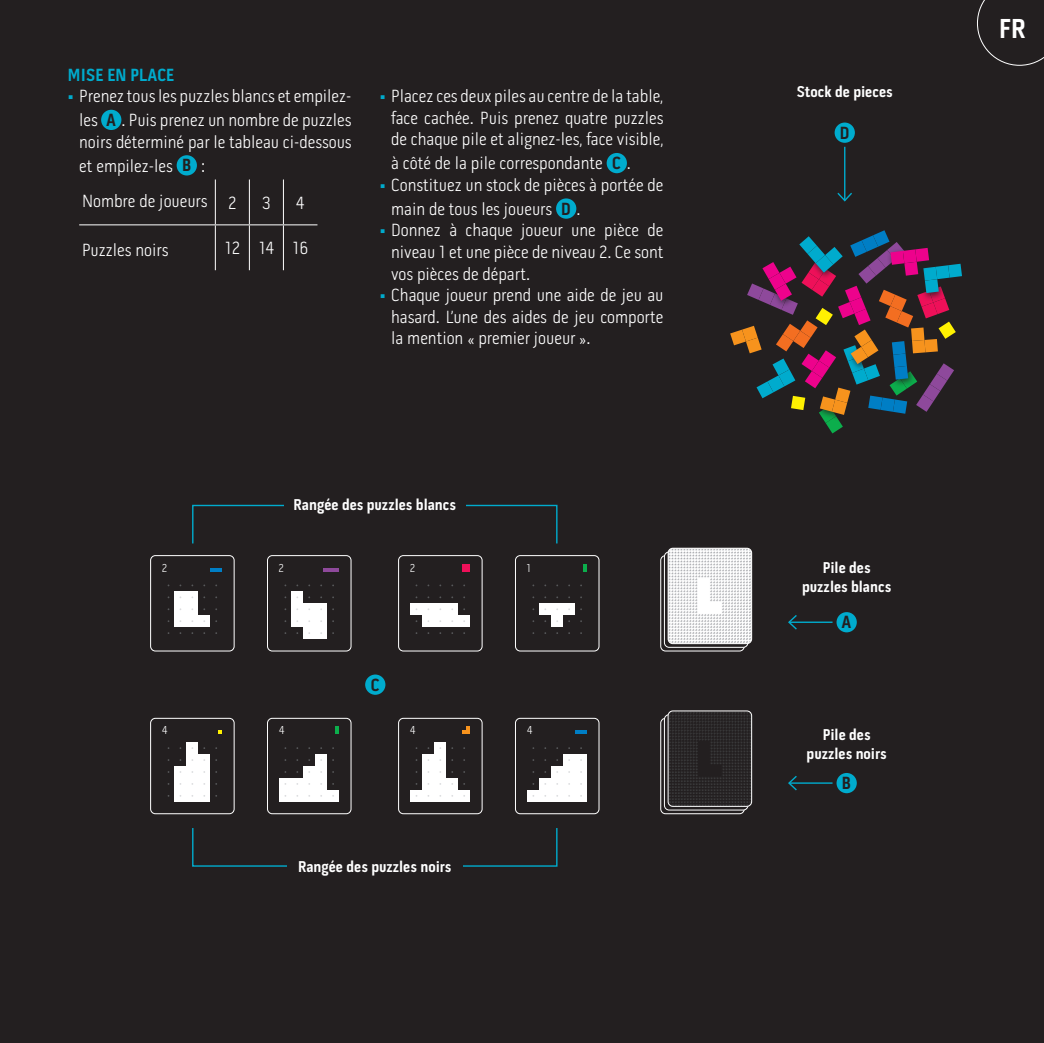
<style>
.page{position:relative;width:1044px;height:1043px;background:#fff}
.page>*{position:absolute;margin:0;border:0;box-sizing:border-box;transform-origin:0 0}
.t1{font:700 28px "Pill Gothic 300 mg";color:#fff}
.t2{font:300 18px/21.6px "Pill Gothic 300 mg";color:#fff;text-align:justify}
.t3{font:700 18px "Pill Gothic 300 mg";color:#00abcd}
.t4{font:700 18px "Pill Gothic 300 mg";color:#231f20}
.t5{font:700 16px/19.2px "Pill Gothic 300 mg";color:#fff;text-align:center}
.t6{font:300 11.6px "Pill Gothic 300 mg";color:#fff}
.s1{font-weight:700;color:#00abcd}
.s2{font-weight:700;color:#231f20}
</style>
<div class="page">
<div style="left:0;top:0;width:1043px;height:1043px;background:#231f20"></div>
<hr style="left:843px;top:128px;width:2px;height:72px;background:#00abcd">
<svg style="left:837px;top:191px;width:15px;height:11px"></svg>
<div style="left:832px;top:121px;width:24px;height:24px;background:#00abcd;border-radius:50%"></div>
<div style="left:830px;top:119px;width:28px;height:28px;border:4px solid #231f20;border-radius:50%"></div>
<svg style="left:730px;top:230px;width:231px;height:203px"></svg>
<hr style="left:789px;top:621px;width:62px;height:2px;background:#00abcd">
<svg style="left:788px;top:615px;width:10px;height:15px"></svg>
<hr style="left:789px;top:782px;width:62px;height:2px;background:#00abcd">
<svg style="left:788px;top:776px;width:10px;height:15px"></svg>
<svg style="left:152px;top:718px;width:82px;height:96px"></svg>
<div style="left:150px;top:718px;width:84px;height:96px;border:1px solid #fff;border-radius:5px"></div>
<svg style="left:267px;top:718px;width:84px;height:96px"></svg>
<div style="left:267px;top:718px;width:84px;height:96px;border:1px solid #fff;border-radius:5px"></div>
<svg style="left:398px;top:718px;width:84px;height:96px"></svg>
<div style="left:398px;top:718px;width:84px;height:96px;border:1px solid #fff;border-radius:5px"></div>
<svg style="left:515px;top:718px;width:84px;height:96px"></svg>
<div style="left:515px;top:718px;width:84px;height:96px;border:1px solid #fff;border-radius:5px"></div>
<svg style="left:660px;top:718px;width:84px;height:95px"></svg>
<div style="left:660px;top:718px;width:84px;height:96px;border:1px solid #fff;border-radius:5px"></div>
<div style="left:664px;top:714px;width:83px;height:96px;background:#231f20;border-radius:5px"></div>
<div style="left:663px;top:714px;width:85px;height:96px;border:1px solid #fff;border-radius:5px"></div>
<svg style="left:669px;top:712px;width:81px;height:93px"></svg>
<div style="left:667px;top:710px;width:85px;height:97px;border:1px solid #fff;border-radius:5px"></div>
<svg style="left:152px;top:555px;width:82px;height:96px"></svg>
<div style="left:150px;top:555px;width:84px;height:96px;border:1px solid #fff;border-radius:5px"></div>
<svg style="left:267px;top:555px;width:84px;height:96px"></svg>
<div style="left:267px;top:555px;width:84px;height:96px;border:1px solid #fff;border-radius:5px"></div>
<svg style="left:398px;top:555px;width:84px;height:96px"></svg>
<div style="left:398px;top:555px;width:84px;height:96px;border:1px solid #fff;border-radius:5px"></div>
<svg style="left:515px;top:555px;width:84px;height:96px"></svg>
<div style="left:515px;top:555px;width:84px;height:96px;border:1px solid #fff;border-radius:5px"></div>
<div style="left:660px;top:555px;width:84px;height:96px;border:1px solid #fff;border-radius:5px"></div>
<svg style="left:664px;top:552px;width:83px;height:95px"></svg>
<div style="left:663px;top:551px;width:85px;height:97px;border:1px solid #fff;border-radius:5px"></div>
<svg style="left:669px;top:548px;width:81px;height:94px;background:#e8e8e9"></svg>
<div style="left:667px;top:548px;width:85px;height:96px;border:1px solid #fff;border-radius:5px"></div>
<svg style="left:363px;top:672px;width:24px;height:25px"></svg>
<div style="left:361px;top:670px;width:28px;height:29px;border:4px solid #231f20;border-radius:50%"></div>
<div style="left:834px;top:771px;width:24px;height:24px;background:#00abcd;border-radius:50%"></div>
<div style="left:832px;top:769px;width:28px;height:28px;border:4px solid #231f20;border-radius:50%"></div>
<div style="left:834px;top:610px;width:24px;height:24px;background:#00abcd;border-radius:50%"></div>
<div style="left:832px;top:608px;width:28px;height:28px;border:4px solid #231f20;border-radius:50%"></div>
<div style="left:192px;top:505px;width:365px;height:39px;border:1px solid #00abcd"></div>
<div style="left:192px;top:827px;width:365px;height:39px;border:1px solid #00abcd"></div>
<div style="left:101px;top:110px;width:20px;height:20px;background:#00abcd;border-radius:50%"></div>
<div style="left:177px;top:155px;width:20px;height:20px;background:#00abcd;border-radius:50%"></div>
<hr style="left:79px;top:224px;width:136px;height:1px;background:#fff">
<hr style="left:215px;top:224px;width:34px;height:1px;background:#fff">
<hr style="left:249px;top:224px;width:34px;height:1px;background:#fff">
<hr style="left:283px;top:224px;width:34px;height:1px;background:#fff">
<hr style="left:215px;top:179px;width:1px;height:45px;background:#fff">
<hr style="left:249px;top:179px;width:1px;height:45px;background:#fff">
<hr style="left:283px;top:179px;width:1px;height:45px;background:#fff">
<hr style="left:215px;top:225px;width:1px;height:45px;background:#fff">
<hr style="left:249px;top:225px;width:1px;height:45px;background:#fff">
<hr style="left:283px;top:225px;width:1px;height:45px;background:#fff">
<div style="left:606px;top:153px;width:21px;height:20px;background:#00abcd;border-radius:50%"></div>
<div style="left:556px;top:198px;width:20px;height:21px;background:#00abcd;border-radius:50%"></div>
<div style="left:284px;top:492px;width:181px;height:23px;background:#231f20"></div>
<div style="left:287px;top:854px;width:175px;height:23px;background:#231f20"></div>
<svg style="left:977px;top:0;width:67px;height:66px"></svg>
<p class="t3" style="left:68px;top:67px;width:108px">MISE EN PLACE</p>
<p class="t2" style="left:68px;top:84px;width:285px;line-height:23.8px;text-align:right"><span class="s1">•</span> Prenez tous les puzzles blancs et empilez&shy;les <span class="s2">A</span> . Puis prenez un nombre de puzzles</p>
<p class="t2" style="left:79px;top:130px;width:274px;line-height:23.8px">noirs déterminé par le tableau ci-dessous et empilez-les <span class="s2">B</span> :</p>
<p class="t2" style="left:82px;top:191px;width:156px">Nombre de joueurs 2</p>
<p class="t2" style="left:262px;top:192px;width:10px">3</p>
<p class="t2" style="left:296px;top:192px;width:10px">4</p>
<p class="t2" style="left:82px;top:239px;width:88px">Puzzles noirs</p>
<p class="t2" style="left:225px;top:237px;width:85px">12 14 16</p>
<p class="t2" style="left:391px;top:85px;width:274px;text-indent:-11px"><span class="s1">•</span> Placez ces deux piles au centre de la table, face cachée. Puis prenez quatre puzzles de chaque pile et alignez-les, face visible,</p>
<p class="t2" style="left:391px;top:152px;width:241px">à côté de la pile correspondante <span class="s2">C</span> .</p>
<p class="t2" style="left:391px;top:173px;width:274px;line-height:23.8px;text-indent:-11px"><span class="s1">•</span> Constituez un stock de pièces à portée de main de tous les joueurs <span class="s2">D</span> .</p>
<p class="t2" style="left:391px;top:219px;width:274px;text-indent:-11px"><span class="s1">•</span> Donnez à chaque joueur une pièce de niveau 1 et une pièce de niveau 2. Ce sont vos pièces de départ.</p>
<p class="t2" style="left:391px;top:284px;width:274px;text-indent:-11px"><span class="s1">•</span> Chaque joueur prend une aide de jeu au hasard. L’une des aides de jeu comporte la mention « premier joueur ».</p>
<p class="t5" style="left:293px;top:496px;width:164px">Rangée des puzzles blancs</p>
<p class="t6" style="left:162px;top:561px;width:7px">2</p>
<p class="t6" style="left:278px;top:561px;width:7px">2</p>
<p class="t6" style="left:409px;top:561px;width:7px">2</p>
<p class="t6" style="left:526px;top:561px;width:6px">1</p>
<p class="t4" style="left:370px;top:677px;width:10px">C</p>
<p class="t6" style="left:162px;top:723px;width:7px">4</p>
<p class="t6" style="left:279px;top:723px;width:7px">4</p>
<p class="t6" style="left:410px;top:723px;width:7px">4</p>
<p class="t6" style="left:527px;top:723px;width:7px">4</p>
<p class="t5" style="left:298px;top:858px;width:155px">Rangée des puzzles noirs</p>
<p class="t5" style="left:796px;top:83px;width:97px">Stock de pieces</p>
<p class="t4" style="left:839px;top:125px;width:11px">D</p>
<h1 class="t1" style="left:999px;top:17px;width:28px">FR</h1>
<p class="t5" style="left:802px;top:559px;width:91px">Pile des puzzles blancs</p>
<p class="t4" style="left:841px;top:615px;width:11px">A</p>
<p class="t5" style="left:806px;top:726px;width:82px">Pile des puzzles noirs</p>
<p class="t4" style="left:841px;top:775px;width:11px">B</p>
</div>
